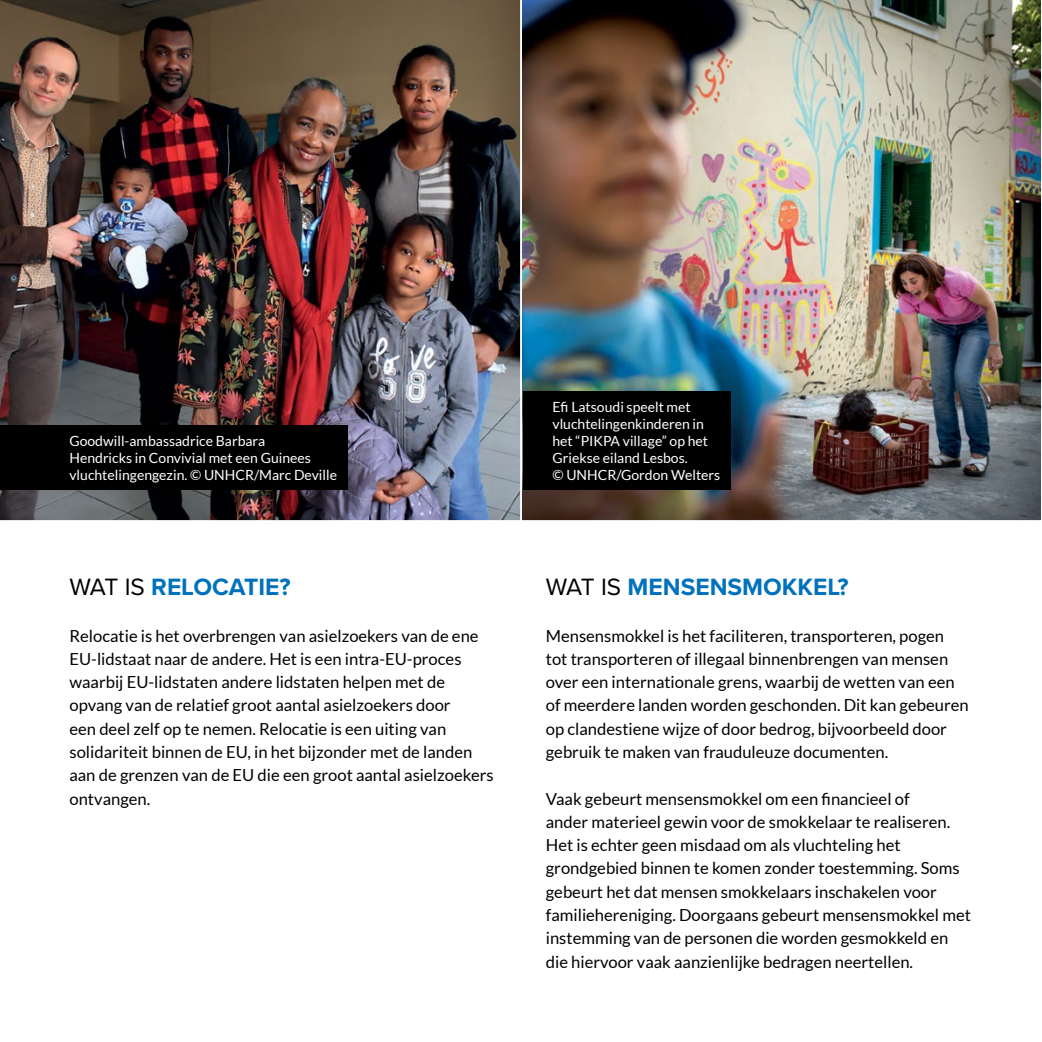
<style>
.page{position:relative;width:1042px;height:1042px;background:#fff}
.page>*{position:absolute;margin:0;border:0;box-sizing:border-box;transform-origin:0 0}
.t1{font:700 24.5px "Proxima Nova";color:#0072bc}
.t2{font:16.62px/23.3px "Lato";color:#000}
.t3{font:14px/16.8px "Lato";color:#fff}
.s1{font-weight:400;color:#000}
</style>
<div class="page">
<img style="left:522px;top:0;width:519px;height:521px">
<img style="left:0;top:0;width:521px;height:521px">
<div style="left:0;top:425px;width:347px;height:64px;background:#000"></div>
<div style="left:523px;top:391px;width:207px;height:98px;background:#000"></div>
<p class="t3" style="left:69px;top:432px;width:269px">Goodwill-ambassadrice Barbara<br>Hendricks in Convivial met een Guinees vluchtelingengezin. © UNHCR/Marc Deville</p>
<h1 class="t1" style="left:69px;top:572px;width:222px"><span class="s1">WAT IS</span> RELOCATIE?</h1>
<p class="t2" style="left:69px;top:624px;width:426px">Relocatie is het overbrengen van asielzoekers van de ene EU-lidstaat naar de andere. Het is een intra-EU-proces waarbij EU-lidstaten andere lidstaten helpen met de opvang van de relatief groot aantal asielzoekers door<br>een deel zelf op te nemen. Relocatie is een uiting van solidariteit binnen de EU, in het bijzonder met de landen aan de grenzen van de EU die een groot aantal asielzoekers ontvangen.</p>
<p class="t3" style="left:552px;top:399px;width:169px">Efi Latsoudi speelt met vluchtelingenkinderen in het “PIKPA village” op het<br>Griekse eiland Lesbos.<br>© UNHCR/Gordon Welters</p>
<h1 class="t1" style="left:546px;top:572px;width:304px"><span class="s1">WAT IS</span> MENSENSMOKKEL?</h1>
<p class="t2" style="left:546px;top:624px;width:424px">Mensensmokkel is het faciliteren, transporteren, pogen tot transporteren of illegaal binnenbrengen van mensen over een internationale grens, waarbij de wetten van een of meerdere landen worden geschonden. Dit kan gebeuren op clandestiene wijze of door bedrog, bijvoorbeeld door gebruik te maken van frauduleuze documenten.</p>
<p class="t2" style="left:546px;top:787px;width:427px">Vaak gebeurt mensensmokkel om een financieel of<br>ander materieel gewin voor de smokkelaar te realiseren.<br>Het is echter geen misdaad om als vluchteling het grondgebied binnen te komen zonder toestemming. Soms gebeurt het dat mensen smokkelaars inschakelen voor familiehereniging. Doorgaans gebeurt mensensmokkel met instemming van de personen die worden gesmokkeld en die hiervoor vaak aanzienlijke bedragen neertellen.</p>
</div>
